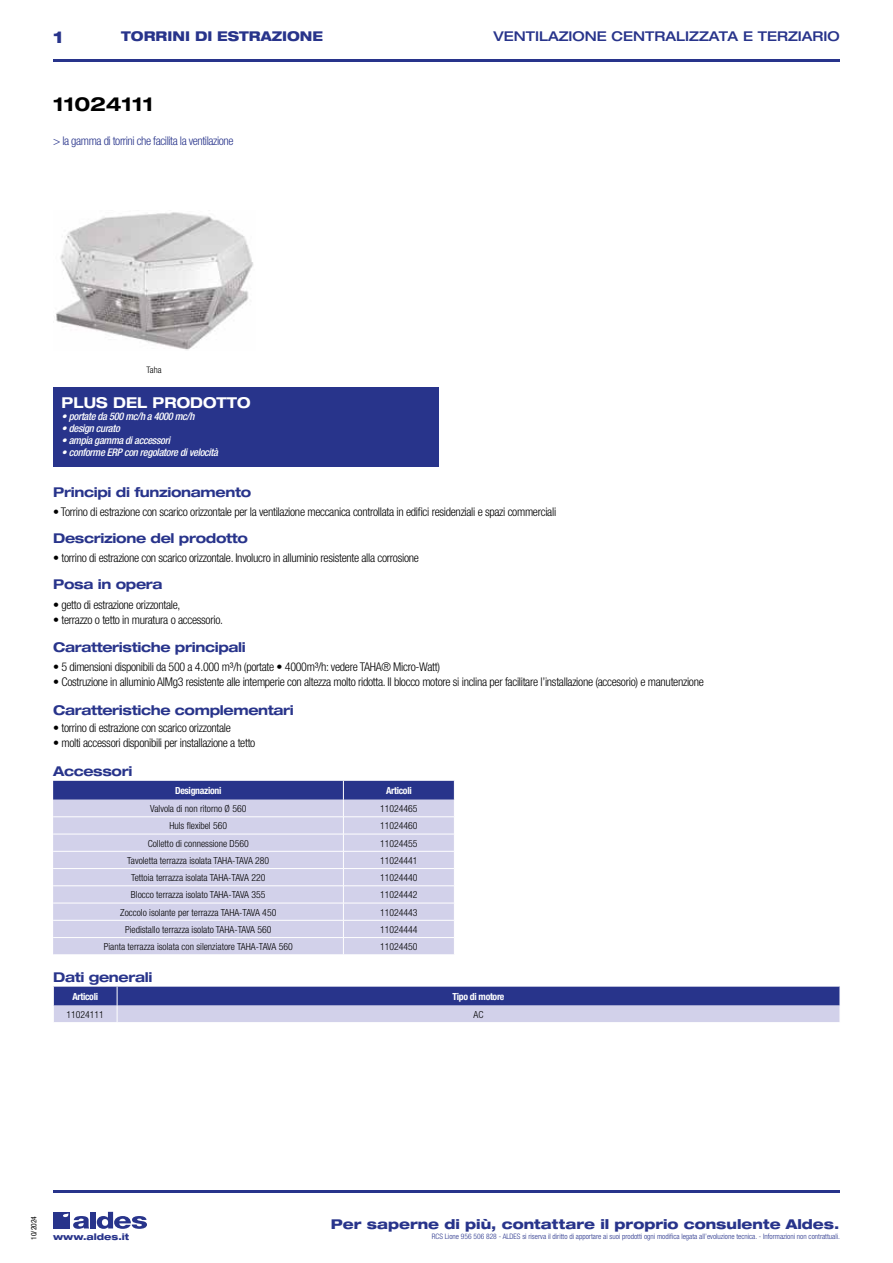
<style>
.page{position:relative;width:893px;height:1263px;background:#fff}
.page>*{position:absolute;margin:0;border:0;box-sizing:border-box;transform-origin:0 0}
.t1{font:700 expanded 19.5px "Helvetica Neue LT Std";letter-spacing:-.01em;color:#000}
.t2{font:800 expanded 16.5px "Helvetica Neue LT Std";color:#28348b}
.t3{font:700 expanded 15px "Helvetica Neue LT Std";color:#fff;scale:.95 1}
.t4{font:700 expanded 13.5px "Helvetica Neue LT Std";letter-spacing:-.025em;color:#28348b}
.t5{font:800 expanded 13.5px "Helvetica Neue LT Std";color:#28348b}
.t6{font:500 expanded 13.5px "Helvetica Neue LT Std";color:#28348b}
.t7{font:800 expanded 13.5px "Helvetica Neue LT Std";color:#28348b;scale:.95 1}
.t8{font:300 condensed 12px "Helvetica Neue LT Std";letter-spacing:-.025em;color:#000}
.t9{font:300 condensed 12px "Helvetica Neue LT Std";letter-spacing:-.035em;color:#28348b}
.t10{font:italic 500 condensed 10.5px "Helvetica Neue LT Std";letter-spacing:-.03em;color:#fff}
.t11{font:300 condensed 9.75px "Helvetica Neue";color:#000}
.t12{font:700 condensed 9.75px "Helvetica Neue LT Std";letter-spacing:-.03em;color:#fff}
.t13{font:800 expanded 9px "Helvetica Neue LT Std";color:#28348b}
.t14{font:300 condensed 9px "Helvetica Neue LT Std";color:#000}
.t15{font:300 condensed 7.5px "Helvetica Neue LT Std";color:#28348b}
.t16{font:condensed 7.5px "Helvetica Neue LT Std";color:#000}
</style>
<div class="page">
<div style="left:53px;top:1212px;width:17px;height:16px;background:#28348b"></div>
<div style="left:90px;top:1212px;width:6px;height:16px;background:#28348b"></div>
<svg style="left:97px;top:1212px;width:50px;height:17px"></svg>
<svg style="left:63px;top:1213px;width:26px;height:16px"></svg>
<hr style="left:53px;top:59px;width:787px;height:2px;background:#28348b">
<img style="left:56px;top:212px;width:198px;height:138px">
<div style="left:53px;top:387px;width:386px;height:80px;background:#28348b"></div>
<svg style="left:53px;top:781px;width:402px;height:173px;background:#c2c2e0"></svg>
<hr style="left:53px;top:1190px;width:787px;height:2px;background:#28348b">
<svg style="left:53px;top:987px;width:787px;height:35px;background:#797fb8"></svg>
<h2 class="t2" style="left:53px;top:26px;width:12px">1</h2>
<p class="t7" style="left:121px;top:28px;width:214px">TORRINI DI ESTRAZIONE</p>
<p class="t6" style="left:494px;top:28px;width:348px">VENTILAZIONE CENTRALIZZATA E TERZIARIO</p>
<h1 class="t1" style="left:53px;top:92px;width:102px">11024111</h1>
<p class="t9" style="left:53px;top:134px;width:182px">&gt; la gamma di torrini che facilita la ventilazione</p>
<p class="t14" style="left:147px;top:365px;width:16px">Taha</p>
<p class="t3" style="left:62px;top:393px;width:200px">PLUS DEL PRODOTTO</p>
<p class="t10" style="left:62px;top:410px;width:134px">• portate da 500 mc/h a 4000 mc/h</p>
<p class="t10" style="left:62px;top:422px;width:60px">• design curato</p>
<p class="t10" style="left:62px;top:434px;width:110px">• ampia gamma di accessori</p>
<p class="t10" style="left:62px;top:446px;width:158px">• conforme ERP con regolatore di velocità</p>
<p class="t4" style="left:53px;top:484px;width:200px">Principi di funzionamento</p>
<p class="t4" style="left:53px;top:530px;width:196px">Descrizione del prodotto</p>
<p class="t4" style="left:53px;top:576px;width:111px">Posa in opera</p>
<p class="t8" style="left:53px;top:505px;width:505px">• Torrino di estrazione con scarico orizzontale per la ventilazione meccanica controllata in edifici residenziali e spazi commerciali</p>
<p class="t8" style="left:53px;top:551px;width:367px">• torrino di estrazione con scarico orizzontale. Involucro in alluminio resistente alla corrosione</p>
<p class="t8" style="left:53px;top:597px;width:129px">• getto di estrazione orizzontale,</p>
<p class="t8" style="left:53px;top:612px;width:171px">• terrazzo o tetto in muratura o accessorio.</p>
<p class="t4" style="left:53px;top:639px;width:194px">Caratteristiche principali</p>
<p class="t8" style="left:53px;top:660px;width:388px">• 5 dimensioni disponibili da 500 a 4.000 m³/h (portate • 4000m³/h: vedere TAHA® Micro-Watt)</p>
<p class="t8" style="left:53px;top:675px;width:652px">• Costruzione in alluminio AlMg3 resistente alle intemperie con altezza molto ridotta. Il blocco motore si inclina per facilitare l’installazione (accesorio) e manutenzione</p>
<p class="t8" style="left:53px;top:721px;width:179px">• torrino di estrazione con scarico orizzontale</p>
<p class="t8" style="left:53px;top:736px;width:204px">• molti accessori disponibili per installazione a tetto</p>
<p class="t4" style="left:53px;top:763px;width:81px">Accessori</p>
<p class="t12" style="left:175px;top:784px;width:48px">Designazioni</p>
<p class="t12" style="left:386px;top:784px;width:27px">Articoli</p>
<p class="t11" style="left:150px;top:803px;width:98px">Valvola di non ritorno Ø 560</p>
<p class="t11" style="left:380px;top:803px;width:39px">11024465</p>
<p class="t11" style="left:169px;top:820px;width:59px">Huls flexibel 560</p>
<p class="t11" style="left:380px;top:820px;width:39px">11024460</p>
<p class="t11" style="left:148px;top:837px;width:103px">Colletto di connessione D560</p>
<p class="t11" style="left:380px;top:837px;width:39px">11024455</p>
<p class="t11" style="left:127px;top:855px;width:143px">Tavoletta terrazza isolata TAHA-TAVA 280</p>
<p class="t11" style="left:380px;top:855px;width:39px">11024441</p>
<p class="t11" style="left:131px;top:872px;width:136px">Tettoia terrazza isolata TAHA-TAVA 220</p>
<p class="t11" style="left:380px;top:872px;width:39px">11024440</p>
<p class="t11" style="left:131px;top:889px;width:136px">Blocco terrazza isolato TAHA-TAVA 355</p>
<p class="t11" style="left:380px;top:889px;width:39px">11024442</p>
<p class="t11" style="left:120px;top:906px;width:158px">Zoccolo isolante per terrazza TAHA-TAVA 450</p>
<p class="t11" style="left:380px;top:906px;width:39px">11024443</p>
<p class="t11" style="left:125px;top:924px;width:148px">Piedistallo terrazza isolato TAHA-TAVA 560</p>
<p class="t11" style="left:380px;top:924px;width:39px">11024444</p>
<p class="t11" style="left:104px;top:941px;width:190px">Pianta terrazza isolata con silenziatore TAHA-TAVA 560</p>
<p class="t11" style="left:380px;top:941px;width:39px">11024450</p>
<p class="t4" style="left:53px;top:969px;width:101px">Dati generali</p>
<p class="t12" style="left:72px;top:990px;width:27px">Articoli</p>
<p class="t12" style="left:453px;top:990px;width:53px">Tipo di motore</p>
<p class="t11" style="left:66px;top:1009px;width:39px">11024111</p>
<p class="t11" style="left:474px;top:1009px;width:11px">AC</p>
<p class="t4" style="left:53px;top:702px;width:242px">Caratteristiche complementari</p>
<p class="t16" style="left:29px;top:1240px;width:25px;rotate:-90deg">10/2024</p>
<p class="t5" style="left:331px;top:1215px;width:510px">Per saperne di più, contattare il proprio consulente Aldes.</p>
<p class="t13" style="left:53px;top:1231px;width:78px">www.aldes.it</p>
<p class="t15" style="left:432px;top:1232px;width:410px">RCS Lione 956 506 828 - ALDES si riserva il diritto di apportare ai suoi prodotti ogni modifica legata all’evoluzione tecnica. - Informazioni non contrattuali.</p>
</div>
